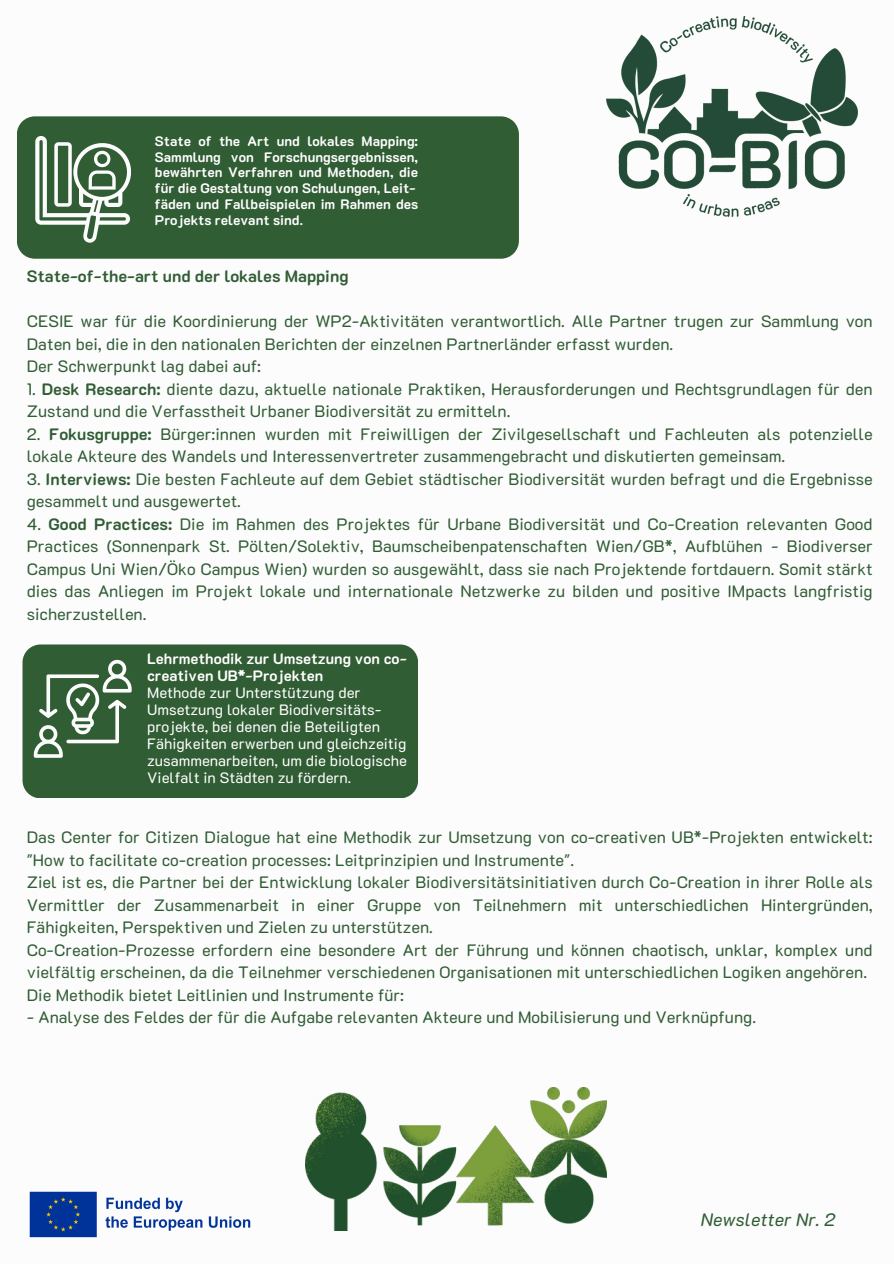
<style>
.page{position:relative;width:894px;height:1264px;background:#fff}
.page>*{position:absolute;margin:0;border:0;box-sizing:border-box;transform-origin:0 0}
.t1{font:italic 18px "K2 D";color:#315d34}
.t2{font:16.5px/22.5px "K2 D";color:#315d34}
.t3{font:700 16.5px "K2 D";color:#315d34}
.t4{font:15px/16.8px "K2 D";color:#fff}
.t5{font:700 15px/16.8px "K2 D";color:#fff}
.t6{font:700 13.8px/15.8px "K2 D";color:#fff}
.s1{font-weight:700}
</style>
<div class="page">
<div style="left:17px;top:116px;width:502px;height:143px;background:#315d34"></div>
<img style="left:29px;top:1191px;width:222px;height:47px">
<img style="left:305px;top:1087px;width:301px;height:143px">
<img style="left:606px;top:16px;width:251px;height:200px">
<svg style="left:35px;top:136px;width:96px;height:107px"></svg>
<div style="left:22px;top:644px;width:396px;height:154px;background:#315d34"></div>
<svg style="left:34px;top:660px;width:97px;height:97px"></svg>
<h1 class="t6" style="left:155px;top:132px;width:265px">State of the Art und lokales Mapping:<br>Sammlung von Forschungsergebnissen, bewährten Verfahren und Methoden, die für die Gestaltung von Schulungen, Leit&shy;fäden und Fallbeispielen im Rahmen des Projekts relevant sind.</h1>
<p class="t3" style="left:27px;top:265px;width:323px">State-of-the-art und der lokales Mapping</p>
<p class="t2" style="left:27px;top:309px;width:847px">CESIE war für die Koordinierung der WP2-Aktivitäten verantwortlich. Alle Partner trugen zur Sammlung von<br>Daten bei, die in den nationalen Berichten der einzelnen Partnerländer erfasst wurden.<br>Der Schwerpunkt lag dabei auf:</p>
<p class="t2" style="left:27px;top:377px;width:847px">1. <span class="s1">Desk Research:</span> diente dazu, aktuelle nationale Praktiken, Herausforderungen und Rechtsgrundlagen für den<br>Zustand und die Verfasstheit Urbaner Biodiversität zu ermitteln.</p>
<p class="t2" style="left:27px;top:422px;width:847px">2. <span class="s1">Fokusgruppe:</span> Bürger:innen wurden mit Freiwilligen der Zivilgesellschaft und Fachleuten als potenzielle lokale Akteure des Wandels und Interessenvertreter zusammengebracht und diskutierten gemeinsam.</p>
<p class="t2" style="left:27px;top:467px;width:847px">3. <span class="s1">Interviews:</span> Die besten Fachleute auf dem Gebiet städtischer Biodiversität wurden befragt und die Ergebnisse gesammelt und ausgewertet.</p>
<p class="t2" style="left:27px;top:512px;width:847px;text-align:justify">4. <span class="s1">Good Practices:</span> Die im Rahmen des Projektes für Urbane Biodiversität und Co-Creation relevanten Good Practices (Sonnenpark St. Pölten/Solektiv, Baumscheibenpatenschaften Wien/GB*, Aufblühen - Biodiverser Campus Uni Wien/Öko Campus Wien) wurden so ausgewählt, dass sie nach Projektende fortdauern. Somit stärkt dies das Anliegen im Projekt lokale und internationale Netzwerke zu bilden und positive IMpacts langfristig sicherzustellen.</p>
<h2 class="t5" style="left:147px;top:650px;width:261px">Lehrmethodik zur Umsetzung von co&shy;creativen UB*-Projekten</h2>
<p class="t4" style="left:147px;top:683px;width:261px">Methode zur Unterstützung der Umsetzung lokaler Biodiversitäts&shy;projekte, bei denen die Beteiligten Fähigkeiten erwerben und gleichzeitig zusammenarbeiten, um die biologische Vielfalt in Städten zu fördern.</p>
<h2 class="t2" style="left:27px;top:825px;width:847px">Das Center for Citizen Dialogue hat eine Methodik zur Umsetzung von co-creativen UB*-Projekten entwickelt: "How to facilitate co-creation processes: Leitprinzipien und Instrumente".<br>Ziel ist es, die Partner bei der Entwicklung lokaler Biodiversitätsinitiativen durch Co-Creation in ihrer Rolle als Vermittler der Zusammenarbeit in einer Gruppe von Teilnehmern mit unterschiedlichen Hintergründen, Fähigkeiten, Perspektiven und Zielen zu unterstützen.<br>Co-Creation-Prozesse erfordern eine besondere Art der Führung und können chaotisch, unklar, komplex und vielfältig erscheinen, da die Teilnehmer verschiedenen Organisationen mit unterschiedlichen Logiken angehören.<br>Die Methodik bietet Leitlinien und Instrumente für:</h2>
<h2 class="t2" style="left:27px;top:1005px;width:730px">- Analyse des Feldes der für die Aufgabe relevanten Akteure und Mobilisierung und Verknüpfung.</h2>
<p class="t1" style="left:700px;top:1206px;width:136px">Newsletter Nr. 2</p>
</div>
